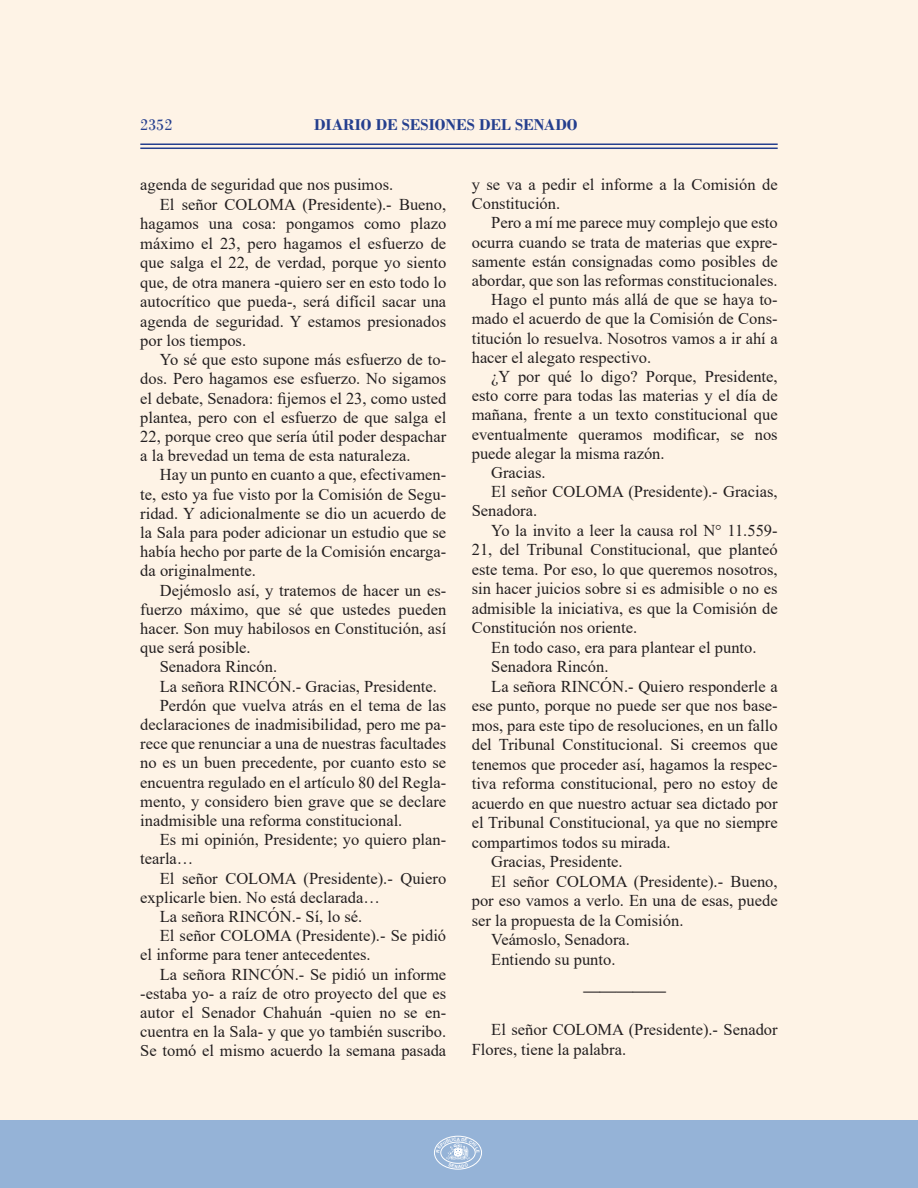
<style>
.page{position:relative;width:918px;height:1188px;background:#fff}
.page>*{position:absolute;margin:0;border:0;box-sizing:border-box;transform-origin:0 0}
.Párrafo_Texto_Sesión{font:16.5px/19.2px "Times New Roman";color:#231f20;text-align:justify}
.t1{font:700 16.5px "Bodoni";color:#253f8e}
.LINEA{font:700 16.5px "Times New Roman";color:#231f20}
.t2{font:16.5px "Bodoni";color:#253f8e}
.t3{font:700 4.5px "Arial";color:#fff}
</style>
<div class="page">
<hr style="left:140px;top:148px;width:638px;height:1px;background:#253f8e">
<hr style="left:140px;top:144px;width:638px;height:1px;background:#253f8e">
<div style="left:0;top:1120px;width:918px;height:68px;background:#95b3d7"></div>
<div style="left:434px;top:1136px;width:48px;height:33px;border:1px solid #fff;border-radius:50%"></div>
<svg style="left:436px;top:1137px;width:44px;height:31px"></svg>
<p class="t2" style="left:140px;top:115px;width:34px">2352</p>
<p class="t1" style="left:314px;top:114px;width:265px">DIARIO DE SESIONES DEL SENADO</p>
<p class="Párrafo_Texto_Sesión" style="left:140px;top:174px;width:254px">agenda de seguridad que nos pusimos.</p>
<p class="Párrafo_Texto_Sesión" style="left:140px;top:194px;width:307px;text-indent:20px">El señor COLOMA (Presidente).- Bueno, hagamos una cosa: pongamos como plazo máximo el 23, pero hagamos el esfuerzo de que salga el 22, de verdad, porque yo siento que, de otra manera -quiero ser en esto todo lo autocrítico que pueda-, será difícil sacar una agenda de seguridad. Y estamos presionados por los tiempos.</p>
<p class="Párrafo_Texto_Sesión" style="left:140px;top:350px;width:307px;text-indent:20px">Yo sé que esto supone más esfuerzo de to&shy;dos. Pero hagamos ese esfuerzo. No sigamos el debate, Senadora: fijemos el 23, como usted plantea, pero con el esfuerzo de que salga el 22, porque creo que sería útil poder despachar a la brevedad un tema de esta naturaleza.</p>
<p class="Párrafo_Texto_Sesión" style="left:140px;top:465px;width:307px;text-indent:20px">Hay un punto en cuanto a que, efectivamen&shy;te, esto ya fue visto por la Comisión de Segu&shy;ridad. Y adicionalmente se dio un acuerdo de la Sala para poder adicionar un estudio que se había hecho por parte de la Comisión encarga&shy;da originalmente.</p>
<p class="Párrafo_Texto_Sesión" style="left:140px;top:580px;width:307px;text-indent:20px">Dejémoslo así, y tratemos de hacer un es&shy;fuerzo máximo, que sé que ustedes pueden hacer. Son muy habilosos en Constitución, así que será posible.</p>
<p class="Párrafo_Texto_Sesión" style="left:160px;top:657px;width:119px">Senadora Rincón.</p>
<p class="Párrafo_Texto_Sesión" style="left:160px;top:676px;width:279px">La señora RINCÓN.- Gracias, Presidente.</p>
<p class="Párrafo_Texto_Sesión" style="left:140px;top:695px;width:307px;text-indent:20px">Perdón que vuelva atrás en el tema de las declaraciones de inadmisibilidad, pero me pa&shy;rece que renunciar a una de nuestras facultades no es un buen precedente, por cuanto esto se encuentra regulado en el artículo 80 del Regla&shy;mento, y considero bien grave que se declare inadmisible una reforma constitucional.</p>
<p class="Párrafo_Texto_Sesión" style="left:140px;top:830px;width:307px;text-indent:20px">Es mi opinión, Presidente; yo quiero plan&shy;tearla…</p>
<p class="Párrafo_Texto_Sesión" style="left:140px;top:868px;width:307px;text-indent:20px">El señor COLOMA (Presidente).- Quiero explicarle bien. No está declarada…</p>
<p class="Párrafo_Texto_Sesión" style="left:160px;top:906px;width:204px">La señora RINCÓN.- Sí, lo sé.</p>
<p class="Párrafo_Texto_Sesión" style="left:140px;top:926px;width:307px;text-indent:20px">El señor COLOMA (Presidente).- Se pidió el informe para tener antecedentes.</p>
<p class="Párrafo_Texto_Sesión" style="left:140px;top:964px;width:307px;text-indent:20px">La señora RINCÓN.- Se pidió un informe -estaba yo- a raíz de otro proyecto del que es autor el Senador Chahuán -quien no se en&shy;cuentra en la Sala- y que yo también suscribo.<br>Se tomó el mismo acuerdo la semana pasada</p>
<p class="Párrafo_Texto_Sesión" style="left:472px;top:174px;width:307px">y se va a pedir el informe a la Comisión de<br>Constitución.</p>
<p class="Párrafo_Texto_Sesión" style="left:472px;top:213px;width:307px;text-indent:20px">Pero a mí me parece muy complejo que esto ocurra cuando se trata de materias que expre&shy;samente están consignadas como posibles de abordar, que son las reformas constitucionales.</p>
<p class="Párrafo_Texto_Sesión" style="left:472px;top:290px;width:307px;text-indent:20px">Hago el punto más allá de que se haya to&shy;mado el acuerdo de que la Comisión de Cons&shy;titución lo resuelva. Nosotros vamos a ir ahí a hacer el alegato respectivo.</p>
<p class="Párrafo_Texto_Sesión" style="left:472px;top:366px;width:307px;text-indent:20px">¿Y por qué lo digo? Porque, Presidente, esto corre para todas las materias y el día de mañana, frente a un texto constitucional que eventualmente queramos modificar, se nos puede alegar la misma razón.</p>
<p class="Párrafo_Texto_Sesión" style="left:491px;top:462px;width:56px">Gracias.</p>
<p class="Párrafo_Texto_Sesión" style="left:472px;top:482px;width:307px;text-indent:20px">El señor COLOMA (Presidente).- Gracias,<br>Senadora.</p>
<p class="Párrafo_Texto_Sesión" style="left:472px;top:520px;width:307px;text-indent:20px">Yo la invito a leer la causa rol N° 11.559- 21, del Tribunal Constitucional, que planteó este tema. Por eso, lo que queremos nosotros, sin hacer juicios sobre si es admisible o no es admisible la iniciativa, es que la Comisión de Constitución nos oriente.</p>
<p class="Párrafo_Texto_Sesión" style="left:491px;top:637px;width:267px">En todo caso, era para plantear el punto.</p>
<p class="Párrafo_Texto_Sesión" style="left:491px;top:657px;width:119px">Senadora Rincón.</p>
<p class="Párrafo_Texto_Sesión" style="left:472px;top:676px;width:307px;text-indent:20px">La señora RINCÓN.- Quiero responderle a ese punto, porque no puede ser que nos base&shy;mos, para este tipo de resoluciones, en un fallo del Tribunal Constitucional. Si creemos que tenemos que proceder así, hagamos la respec&shy;tiva reforma constitucional, pero no estoy de acuerdo en que nuestro actuar sea dictado por el Tribunal Constitucional, ya que no siempre compartimos todos su mirada.</p>
<p class="Párrafo_Texto_Sesión" style="left:491px;top:852px;width:133px">Gracias, Presidente.</p>
<p class="Párrafo_Texto_Sesión" style="left:472px;top:871px;width:307px;text-indent:20px">El señor COLOMA (Presidente).- Bueno, por eso vamos a verlo. En una de esas, puede ser la propuesta de la Comisión.</p>
<p class="Párrafo_Texto_Sesión" style="left:491px;top:930px;width:140px">Veámoslo, Senadora.</p>
<p class="Párrafo_Texto_Sesión" style="left:491px;top:949px;width:126px">Entiendo su punto.</p>
<p class="LINEA" style="left:583px;top:979px;width:84px">—————</p>
<p class="Párrafo_Texto_Sesión" style="left:472px;top:1020px;width:307px;text-indent:20px">El señor COLOMA (Presidente).- Senador<br>Flores, tiene la palabra.</p>
<p class="t3" style="left:457px;top:1136px;width:5px">A</p>
</div>
